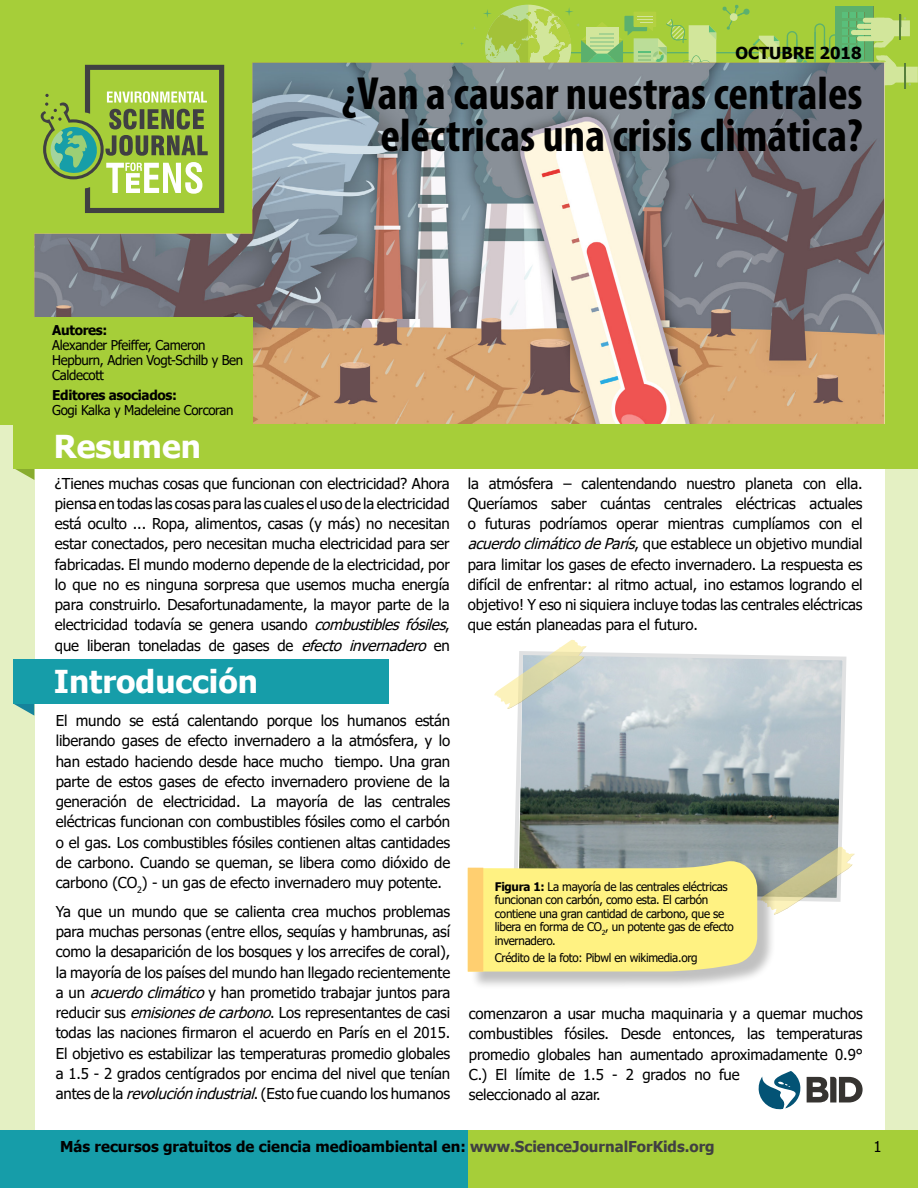
<style>
.page{position:relative;width:918px;height:1188px;background:#fff}
.page>*{position:absolute;margin:0;border:0;box-sizing:border-box;transform-origin:0 0}
.t1{font:700 condensed 46.65px/42px "Myriad Pro";color:#000;text-align:right}
.t2{font:700 31.5px "Tahoma";color:#fff}
.t3{font:700 16.5px "Tahoma";color:#000}
.t4{font:15px/20.2px "Tahoma";letter-spacing:-.01em;color:#000;text-align:justify}
.t5{font:700 15px "Tahoma";color:#000}
.t6{font:13.5px/15px "Tahoma";letter-spacing:-.025em;color:#000}
.t7{font:700 13.5px "Tahoma";letter-spacing:-.025em;color:#000}
.t8{font:11.85px/13.5px "Tahoma";letter-spacing:-.025em;color:#000}
.s1{font-style:italic}
.s2{font-weight:700}
.s3{color:#404042}
</style>
<div class="page">
<div style="left:0;top:0;width:918px;height:1187px;background:#e4f0c3"></div>
<div style="left:35px;top:425px;width:849px;height:716px;background:#fff"></div>
<div style="left:0;top:0;width:918px;height:424px;background:#a6ce39"></div>
<svg style="left:865px;top:6px;width:8px;height:56px"></svg>
<div style="left:859px;top:62px;width:24px;height:5px;background:#adaf6c;border-radius:2px"></div>
<div style="left:871px;top:18px;width:23px;height:23px;background:#d2e69b;border-radius:6px"></div>
<div style="left:863px;top:18px;width:23px;height:5px;background:#d2e69b;border-radius:2px"></div>
<div style="left:857px;top:24px;width:23px;height:5px;background:#d2e69b;border-radius:2px"></div>
<div style="left:857px;top:36px;width:23px;height:5px;background:#d2e69b;border-radius:2px"></div>
<div style="left:851px;top:30px;width:23px;height:5px;background:#d2e69b;border-radius:2px"></div>
<svg style="left:876px;top:56px;width:42px;height:32px"></svg>
<svg style="left:874px;top:14px;width:36px;height:33px"></svg>
<svg style="left:472px;top:5px;width:393px;height:58px"></svg>
<img style="left:34px;top:63px;width:850px;height:361px">
<svg style="left:758px;top:1071px;width:105px;height:39px"></svg>
<div style="left:451px;top:1130px;width:467px;height:58px;background:#a6ce39"></div>
<div style="left:0;top:1130px;width:468px;height:58px;background:#169da9"></div>
<div style="left:31px;top:317px;width:221px;height:108px;background:#a6ce39"></div>
<svg style="left:15px;top:469px;width:19px;height:11px"></svg>
<div style="left:13px;top:424px;width:905px;height:45px;background:#a6ce39"></div>
<svg style="left:40px;top:65px;width:184px;height:148px"></svg>
<svg style="left:14px;top:704px;width:20px;height:12px"></svg>
<div style="left:13px;top:659px;width:375px;height:45px;background:#169da9"></div>
<svg style="left:514px;top:652px;width:333px;height:195px;background:#a1adaf"></svg>
<svg style="left:494px;top:640px;width:93px;height:72px"></svg>
<div style="left:470px;top:864px;width:306px;height:126px;background:#000;opacity:.25"></div>
<svg style="left:468px;top:847px;width:387px;height:125px;background:#e9e19a"></svg>
<p class="t3" style="left:735px;top:42px;width:128px">Octubre 2018</p>
<h1 class="t1" style="left:342px;top:72px;width:522px">¿Van a causar nuestras centrales eléctricas una crisis climática?</h1>
<p class="t7" style="left:52px;top:321px;width:57px">Autores:</p>
<p class="t6" style="left:52px;top:339px;width:193px">Alexander Pfeiffer, Cameron<br>Hepburn, Adrien Vogt-Schilb y Ben<br>Caldecott</p>
<p class="t7" style="left:52px;top:385px;width:126px">Editores asociados:</p>
<p class="t6" style="left:52px;top:403px;width:183px">Gogi Kalka y Madeleine Corcoran</p>
<h2 class="t2" style="left:54px;top:425px;width:149px">Resumen</h2>
<p class="t4" style="left:55px;top:474px;width:398px">¿Tienes muchas cosas que funcionan con electricidad? Ahora piensa en todas las cosas para las cuales el uso de la electricidad está oculto ... Ropa, alimentos, casas (y más) no necesitan estar conectados, pero necesitan mucha electricidad para ser fabricadas. El mundo moderno depende de la electricidad, por lo que no es ninguna sorpresa que usemos mucha energía para construirlo. Desafortunadamente, la mayor parte de la electricidad todavía se genera usando <span class="s1">combustiblesfósiles</span>, que liberan toneladas de gases de <span class="s1">efecto invernadero</span> en</p>
<p class="t4" style="left:468px;top:474px;width:396px">la atmósfera – calentendando nuestro planeta con ella.<br>Queríamos saber cuántas centrales eléctricas actuales o futuras podríamos operar mientras cumplíamos con el <span class="s1">acuerdoclimáticodeParís</span>, que establece un objetivo mundial para limitar los gases de efecto invernadero. La respuesta es difícil de enfrentar: al ritmo actual, ¡no estamos logrando el objetivo! Y eso ni siquiera incluye todas las centrales eléctricas que están planeadas para el futuro.</p>
<h2 class="t2" style="left:54px;top:659px;width:206px">Introducción</h2>
<p class="t4" style="left:56px;top:711px;width:396px">El mundo se está calentando porque los humanos están liberando gases de efecto invernadero a la atmósfera, y lo han estado haciendo desde hace mucho tiempo. Una gran parte de estos gases de efecto invernadero proviene de la generación de electricidad. La mayoría de las centrales eléctricas funcionan con combustibles fósiles como el carbón o el gas. Los combustibles fósiles contienen altas cantidades de carbono. Cuando se queman, se libera como dióxido de carbono (CO<sub>2</sub>) - un gas de efecto invernadero muy potente.</p>
<p class="t4" style="left:56px;top:902px;width:396px">Ya que un mundo que se calienta crea muchos problemas para muchas personas (entre ellos, sequías y hambrunas, así como la desaparición de los bosques y los arrecifes de coral), la mayoría de los países del mundo han llegado recientemente a un <span class="s1">acuerdoclimático</span>y han prometido trabajar juntos para reducir sus <span class="s1">emisionesdecarbono</span>. Los representantes de casi todas las naciones firmaron el acuerdo en París en el 2015.<br>El objetivo es estabilizar las temperaturas promedio globales a 1.5 - 2 grados centígrados por encima del nivel que tenían antes de la <span class="s1">revoluciónindustrial</span>. (Esto fue cuando los humanos</p>
<p class="t8" style="left:495px;top:880px;width:240px"><span class="s2">Figura 1:</span> La mayoría de las centrales eléctricas funcionan con carbón, como esta. El carbón contiene una gran cantidad de carbono, que se libera en forma de CO<sub>2</sub>, un potente gas de efecto invernadero.</p>
<p class="t8" style="left:495px;top:952px;width:204px">Crédito de la foto: Pibwl en wikimedia.org</p>
<p class="t4" style="left:469px;top:1004px;width:395px;text-align:left">comenzaron a usar mucha maquinaria y a quemar muchos combustibles fósiles. Desde entonces, las temperaturas promedio globales han aumentado aproximadamente 0.9° C.) El límite de 1.5 - 2 grados no fue<br>seleccionado al azar.</p>
<p class="t5" style="left:60px;top:1136px;width:656px">Más recursos gratuitos de ciencia medioambiental en: <span class="s3">www.ScienceJournalForKids.org</span></p>
<p class="t4" style="left:873px;top:1137px;width:10px">1</p>
</div>
